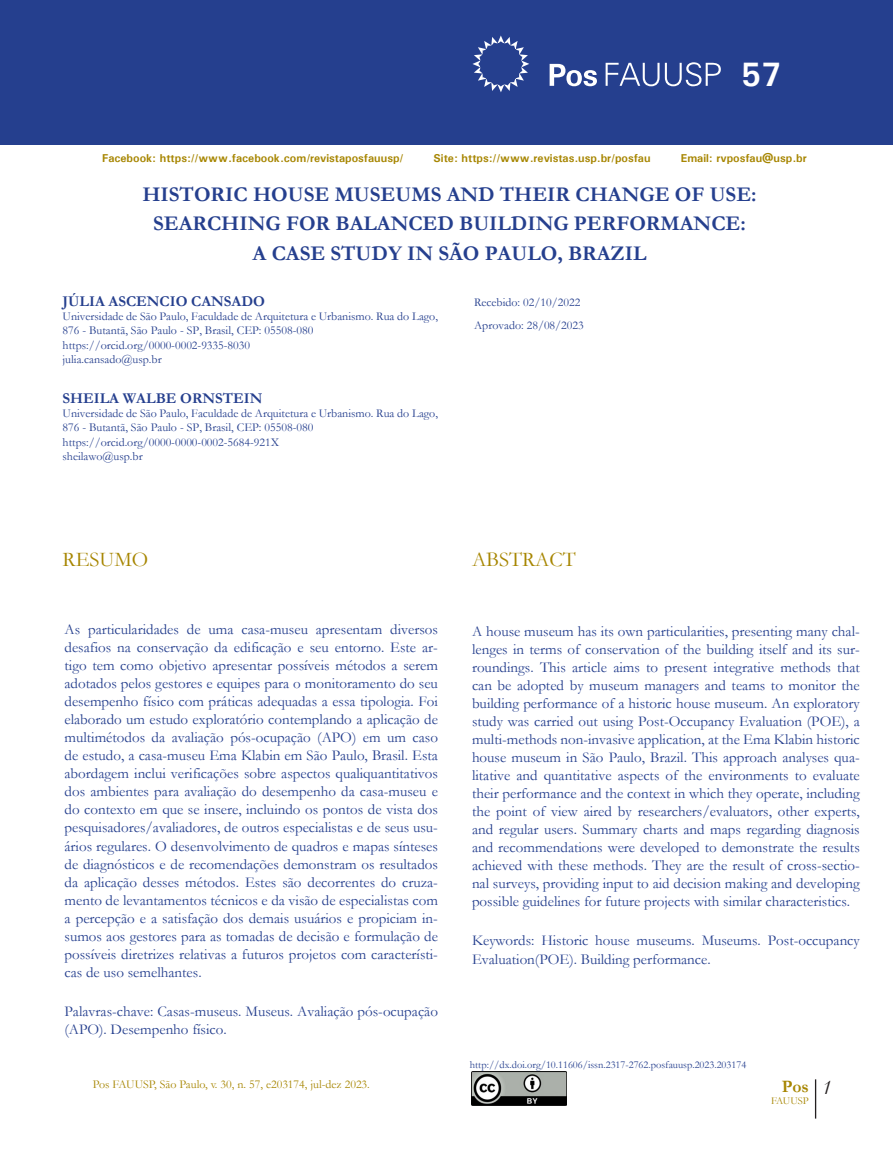
<style>
.page{position:relative;width:893px;height:1149px;background:#fff}
.page>*{position:absolute;margin:0;border:0;box-sizing:border-box;transform-origin:0 0}
.t1{font:700 33.9px "Univers";color:#fff;scale:.95 1}
.t2{font:700 21px/29.4px "Garamond";color:#253f8e;text-align:center}
.t3{font:21px "Garamond";color:#a78602}
.t4{font:italic 21px "Garamond";color:#231f20}
.t5{font:700 17.55px "Garamond";color:#a78602}
.t6{font:15px/18px "Garamond";color:#253f8e;text-align:justify}
.t7{font:700 15px "Garamond";color:#253f8e}
.t8{font:12px/14.4px "Garamond";color:#253f8e}
.t9{font:12px "Garamond";color:#a78602}
.t10{font:700 11.4px "Univers";color:#a78602}
.t11{font:10.5px "Garamond";color:#253f8e}
.t12{font:10.5px "Garamond";color:#a78602}
</style>
<div class="page">
<div style="left:0;top:0;width:893px;height:145px;background:#253f8e"></div>
<svg style="left:550px;top:62px;width:171px;height:24px"></svg>
<svg style="left:472px;top:35px;width:57px;height:57px"></svg>
<hr style="left:815px;top:1078px;width:1px;height:40px;background:#231f20">
<img style="left:471px;top:1071px;width:95px;height:34px">
<h1 class="t1" style="left:741px;top:53px;width:44px">57</h1>
<p class="t10" style="left:102px;top:151px;width:303px">Facebook: https://www.facebook.com/revistaposfauusp/</p>
<p class="t10" style="left:434px;top:151px;width:218px">Site: https://www.revistas.usp.br/posfau</p>
<p class="t10" style="left:681px;top:151px;width:127px">Email: rvposfau@usp.br</p>
<h2 class="t2" style="left:142px;top:180px;width:616px">HISTORIC HOUSE MUSEUMS AND THEIR CHANGE OF USE:<br>SEARCHING FOR BALANCED BUILDING PERFORMANCE:<br>A CASE STUDY IN SÃO PAULO, BRAZIL</h2>
<p class="t7" style="left:63px;top:290px;width:204px">JÚLIA ASCENCIO CANSADO</p>
<p class="t8" style="left:63px;top:308px;width:377px">Universidade de São Paulo, Faculdade de Arquitetura e Urbanismo. Rua do Lago, 876 - Butantã, São Paulo - SP, Brasil, CEP: 05508-080 https://orcid.org/0000-0002-9335-8030<br>julia.cansado@usp.br</p>
<p class="t7" style="left:63px;top:387px;width:201px">SHEILA WALBE ORNSTEIN</p>
<p class="t8" style="left:63px;top:405px;width:377px">Universidade de São Paulo, Faculdade de Arquitetura e Urbanismo. Rua do Lago, 876 - Butantã, São Paulo - SP, Brasil, CEP: 05508-080 https://orcid.org/0000-0000-0002-5684-921X<br>sheilawo@usp.br</p>
<p class="t8" style="left:474px;top:290px;width:111px;line-height:22.8px">Recebido: 02/10/2022<br>Aprovado: 28/08/2023</p>
<h2 class="t3" style="left:63px;top:544px;width:87px">RESUMO</h2>
<h2 class="t3" style="left:472px;top:545px;width:105px">ABSTRACT</h2>
<p class="t6" style="left:65px;top:620px;width:375px">As particularidades de uma casa-museu apresentam diversos desafios na conservação da edificação e seu entorno. Este ar&shy;tigo tem como objetivo apresentar possíveis métodos a serem adotados pelos gestores e equipes para o monitoramento do seu desempenho físico com práticas adequadas a essa tipologia. Foi elaborado um estudo exploratório contemplando a aplicação de multimétodos da avaliação pós-ocupação (APO) em um caso de estudo, a casa-museu Ema Klabin em São Paulo, Brasil. Esta abordagem inclui verificações sobre aspectos qualiquantitativos dos ambientes para avaliação do desempenho da casa-museu e do contexto em que se insere, incluindo os pontos de vista dos pesquisadores/avaliadores, de outros especialistas e de seus usu&shy;ários regulares. O desenvolvimento de quadros e mapas sínteses de diagnósticos e de recomendações demonstram os resultados da aplicação desses métodos. Estes são decorrentes do cruza&shy;mento de levantamentos técnicos e da visão de especialistas com a percepção e a satisfação dos demais usuários e propiciam in&shy;sumos aos gestores para as tomadas de decisão e formulação de possíveis diretrizes relativas a futuros projetos com característi&shy;cas de uso semelhantes.</p>
<p class="t6" style="left:65px;top:1001px;width:375px">Palavras-chave: Casas-museus. Museus. Avaliação pós-ocupação (APO). Desempenho físico.</p>
<p class="t6" style="left:472px;top:621px;width:389px">A house museum has its own particularities, presenting many chal&shy;lenges in terms of conservation of the building itself and its sur&shy;roundings. This article aims to present integrative methods that can be adopted by museum managers and teams to monitor the building performance of a historic house museum. An exploratory study was carried out using Post-Occupancy Evaluation (POE), a multi-methods non-invasive application, at the Ema Klabin historic house museum in São Paulo, Brazil. This approach analyses qua&shy;litative and quantitative aspects of the environments to evaluate their performance and the context in which they operate, including the point of view aired by researchers/evaluators, other experts, and regular users. Summary charts and maps regarding diagnosis and recommendations were developed to demonstrate the results achieved with these methods. They are the result of cross-sectio&shy;nal surveys, providing input to aid decision making and developing possible guidelines for future projects with similar characteristics.</p>
<p class="t6" style="left:472px;top:931px;width:389px">Keywords: Historic house museums. Museums. Post-occupancy<br>Evaluation(POE). Building performance.</p>
<p class="t11" style="left:470px;top:1057px;width:278px">http://dx.doi.org/10.11606/issn.2317-2762.posfauusp.2023.203174</p>
<p class="t9" style="left:93px;top:1075px;width:279px">Pos FAUUSP, São Paulo, v. 30, n. 57, e203174, jul-dez 2023.</p>
<p class="t5" style="left:782px;top:1073px;width:28px">Pos</p>
<p class="t12" style="left:771px;top:1093px;width:39px">FAUUSP</p>
<h2 class="t4" style="left:822px;top:1072px;width:11px">1</h2>
</div>
